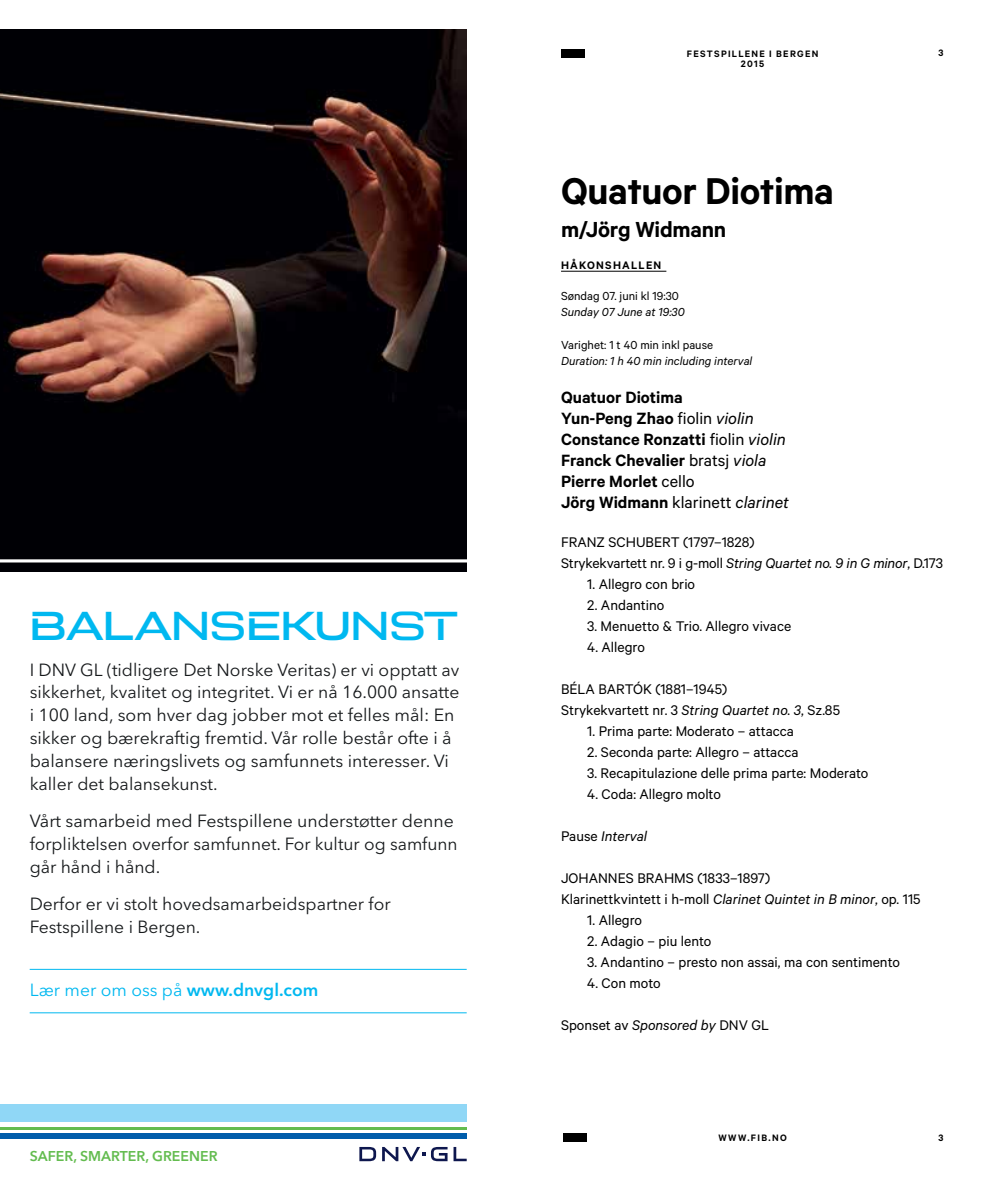
<style>
.page{position:relative;width:993px;height:1191px;background:#fff}
.page>*{position:absolute;margin:0;border:0;box-sizing:border-box;transform-origin:0 0}
.t1{font:600 42px "Calibre";letter-spacing:-.01em;color:#000}
.t2{font:500 40.25px "Broader View";color:#00b8f0}
.t3{font:600 24.5px "Calibre";letter-spacing:-.01em;color:#000}
.t4{font:600 18.38px/21px "Calibre";color:#000}
.t5{font:17.5px/22.8px "Avenir Next LT Pro";color:#16191b}
.t6{font:17.5px "Avenir Next LT Pro";color:#00b8f0}
.t7{font:15.75px/21px "Calibre";color:#000}
.t8{font:italic 15.75px "Calibre";color:#000}
.t9{font:600 14.17px "Avenir Next LT Pro";color:#63bc4f}
.t10{font:italic 13.12px "Calibre";color:#000}
.t11{font:13.12px "Calibre";color:#000}
.t12{font:600 12.25px "Calibre";letter-spacing:.1em;color:#000}
.t13{font:600 10.5px/10.5px "Calibre";letter-spacing:.125em;color:#000;text-align:center}
.s1{font-weight:600}
.s2{font-family:"Metric"}
.s3{font-weight:400}
.s4{font-weight:400;font-style:italic}
.s5{font-style:italic}
.s6{font-style:normal}
</style>
<div class="page">
<div style="left:563px;top:1133px;width:23px;height:8px;background:#000"></div>
<div style="left:561px;top:50px;width:23px;height:8px;background:#000"></div>
<div style="left:0;top:1104px;width:466px;height:17px;background:#90d7f6"></div>
<hr style="left:0;top:1127px;width:466px;height:2px;background:#63bc4f">
<div style="left:0;top:1132px;width:466px;height:6px;background:#005dab"></div>
<svg style="left:453px;top:1147px;width:13px;height:14px"></svg>
<svg style="left:431px;top:1147px;width:16px;height:14px"></svg>
<svg style="left:359px;top:1147px;width:17px;height:14px"></svg>
<svg style="left:382px;top:1147px;width:43px;height:14px"></svg>
<hr style="left:30px;top:969px;width:436px;height:1px;background:#00b8f0">
<hr style="left:30px;top:1012px;width:436px;height:1px;background:#00b8f0">
<img style="left:0;top:30px;width:466px;height:542px">
<hr style="left:0;top:559px;width:471px;height:3px;background:#fff">
<hr style="left:561px;top:271px;width:105px;height:1px;background:#000">
<h2 class="t2" style="left:30px;top:600px;width:429px">BALANSEKUNST</h2>
<p class="t5" style="left:30px;top:658px;width:431px">I DNV GL (tidligere Det Norske Veritas) er vi opptatt av sikkerhet, kvalitet og integritet. Vi er nå 16.000 ansatte i 100 land, som hver dag jobber mot et felles mål: En sikker og bærekraftig fremtid. Vår rolle består ofte i å balansere næringslivets og samfunnets interesser. Vi kaller det balansekunst.</p>
<p class="t5" style="left:30px;top:809px;width:429px">Vårt samarbeid med Festspillene understøtter denne forpliktelsen overfor samfunnet. For kultur og samfunn går hånd i hånd.</p>
<p class="t5" style="left:30px;top:893px;width:362px">Derfor er vi stolt hovedsamarbeidspartner for<br>Festspillene i Bergen.</p>
<p class="t6" style="left:30px;top:979px;width:290px">Lær mer om oss på <span class="s1">www.dnvgl.com</span></p>
<p class="t9" style="left:30px;top:1147px;width:189px">SAFER, SMARTER, GREENER</p>
<p class="t13" style="left:686px;top:48px;width:133px">FESTSPILLENE I BERGEN<br>2015</p>
<p class="t13" style="left:938px;top:48px;width:6px">3</p>
<h1 class="t1" style="left:561px;top:166px;width:274px">Qua<span class="s2">t</span>uor Dio<span class="s2">t</span>ima</h1>
<h3 class="t3" style="left:561px;top:215px;width:167px">m/Jörg Widmann</h3>
<p class="t12" style="left:561px;top:257px;width:102px">HÅKONSHALLEN</p>
<p class="t11" style="left:561px;top:288px;width:119px">Søndag 07. juni kl 19:30</p>
<p class="t10" style="left:561px;top:304px;width:125px">Sunday 07 June at 19:30</p>
<p class="t11" style="left:561px;top:337px;width:153px">Varighet: 1 t 40 min inkl pause</p>
<p class="t10" style="left:561px;top:353px;width:193px">Duration: 1 h 40 min including interval</p>
<p class="t4" style="left:561px;top:386px;width:229px">Quatuor Diotima<br>Yun-Peng Zhao <span class="s3">fiolin</span> <span class="s4">violin<br></span>Constance Ronzatti <span class="s3">fiolin</span> <span class="s4">violin<br></span>Franck Chevalier <span class="s3">bratsj</span> <span class="s4">viola<br></span>Pierre Morlet <span class="s3">cello<br></span>Jörg Widmann <span class="s3">klarinett</span> <span class="s4">clarinet</span></p>
<p class="t7" style="left:561px;top:531px;width:383px">FRANZ SCHUBERT (1797–1828)<br>Strykekvartett nr. 9 i g-moll <span class="s5">String Quartet no. 9 in G minor</span>, D.173</p>
<p class="t7" style="left:587px;top:573px;width:109px">1. Allegro con brio</p>
<p class="t7" style="left:587px;top:594px;width:78px">2. Andantino</p>
<p class="t7" style="left:587px;top:615px;width:205px">3. Menuetto &amp; Trio. Allegro vivace</p>
<p class="t7" style="left:587px;top:636px;width:59px">4. Allegro</p>
<p class="t7" style="left:561px;top:678px;width:280px">BÉLA BARTÓK (1881–1945)<br>Strykekvartett nr. 3 <span class="s5">String Quartet no. 3</span>, Sz.85</p>
<p class="t7" style="left:587px;top:720px;width:208px">1. Prima parte: Moderato – attacca</p>
<p class="t7" style="left:587px;top:741px;width:212px">2. Seconda parte: Allegro – attacca</p>
<p class="t7" style="left:587px;top:762px;width:282px">3. Recapitulazione delle prima parte: Moderato</p>
<p class="t7" style="left:587px;top:783px;width:135px">4. Coda: Allegro molto</p>
<p class="t8" style="left:561px;top:827px;width:88px"><span class="s6">Pause</span> Interval</p>
<p class="t7" style="left:561px;top:867px;width:361px">JOHANNES BRAHMS (1833–1897)<br>Klarinettkvintett i h-moll <span class="s5">Clarinet Quintet in B minor</span>, op. 115</p>
<p class="t7" style="left:587px;top:909px;width:56px">1. Allegro</p>
<p class="t7" style="left:587px;top:930px;width:126px">2. Adagio – piu lento</p>
<p class="t7" style="left:587px;top:951px;width:314px">3. Andantino – presto non assai, ma con sentimento</p>
<p class="t7" style="left:587px;top:972px;width:75px">4. Con moto</p>
<p class="t7" style="left:561px;top:1014px;width:209px">Sponset av <span class="s5">Sponsored by</span> DNV GL</p>
<p class="t13" style="left:718px;top:1132px;width:70px">WWW.FIB.NO</p>
<p class="t13" style="left:938px;top:1132px;width:6px">3</p>
</div>
